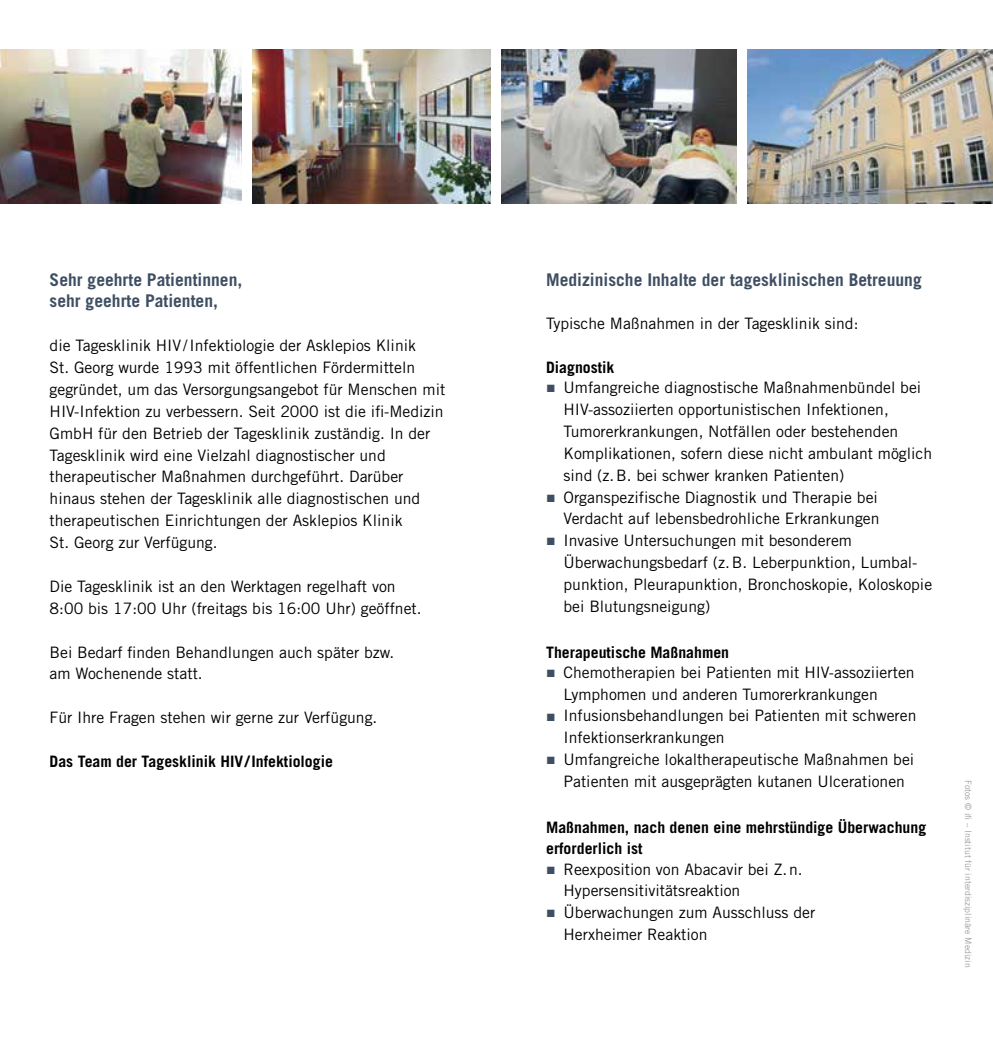
<style>
.page{position:relative;width:993px;height:1042px;background:#fff}
.page>*{position:absolute;margin:0;border:0;box-sizing:border-box;transform-origin:0 0}
.t1{font:700 17.5px/21.9px "Trade Gothic LT Std";color:#3f4f63}
.t2{font:15.75px/21.9px "Trade Gothic LT Std";color:#000}
.t3{font:700 15.75px/21.9px "Trade Gothic LT Std";color:#000}
.t4{font:8.75px "Trade Gothic LT Std";color:#9c9e9f}
.s1{font-family:"Arial";color:#3f4f63}
</style>
<div class="page">
<img style="left:0;top:50px;width:242px;height:153px">
<img style="left:501px;top:50px;width:235px;height:153px">
<img style="left:747px;top:50px;width:245px;height:153px">
<img style="left:252px;top:50px;width:239px;height:153px">
<p class="t1" style="left:50px;top:268px;width:194px">Sehr geehrte Patientinnen, sehr geehrte Patienten,</p>
<p class="t2" style="left:50px;top:334px;width:397px">die Tagesklinik HIV/Infektiologie der Asklepios Klinik<br>St. Georg wurde 1993 mit öffentlichen Fördermitteln gegründet, um das Versorgungsangebot für Menschen mit HIV-Infektion zu verbessern. Seit 2000 ist die ifi-Medizin GmbH für den Betrieb der Tagesklinik zuständig. In der Tagesklinik wird eine Vielzahl diagnostischer und therapeutischer Maßnahmen durchgeführt. Darüber hinaus stehen der Tagesklinik alle diagnostischen und therapeutischen Einrichtungen der Asklepios Klinik<br>St. Georg zur Verfügung.</p>
<p class="t2" style="left:50px;top:575px;width:373px">Die Tagesklinik ist an den Werktagen regelhaft von<br>8:00 bis 17:00 Uhr (freitags bis 16:00 Uhr) geöffnet.</p>
<p class="t2" style="left:50px;top:641px;width:346px">Bei Bedarf finden Behandlungen auch später bzw. am Wochenende statt.</p>
<p class="t2" style="left:50px;top:706px;width:329px">Für Ihre Fragen stehen wir gerne zur Verfügung.</p>
<p class="t3" style="left:50px;top:750px;width:285px">Das Team der Tagesklinik HIV/Infektiologie</p>
<p class="t1" style="left:546px;top:268px;width:377px">Medizinische Inhalte der tagesklinischen Betreuung</p>
<p class="t2" style="left:546px;top:312px;width:314px">Typische Maßnahmen in der Tagesklinik sind:</p>
<p class="t3" style="left:546px;top:356px;width:70px">Diagnostik</p>
<p class="t2" style="left:563px;top:376px;width:370px;text-indent:-17px"><span class="s1">■</span> Umfangreiche diagnostische Maßnahmenbündel bei HIV-assoziierten opportunistischen Infektionen, Tumorerkrankungen, Notfällen oder bestehenden Komplikationen, sofern diese nicht ambulant möglich sind (z.B. bei schwer kranken Patienten)</p>
<p class="t2" style="left:546px;top:486px;width:335px;text-align:right"><span class="s1">■</span> Organspezifische Diagnostik und Therapie bei<br>Verdacht auf lebensbedrohliche Erkrankungen</p>
<p class="t2" style="left:563px;top:530px;width:370px;text-indent:-17px"><span class="s1">■</span> Invasive Untersuchungen mit besonderem Überwachungsbedarf (z.B. Leberpunktion, Lumbal&shy;punktion, Pleurapunktion, Bronchoskopie, Koloskopie bei Blutungsneigung)</p>
<p class="t3" style="left:546px;top:641px;width:184px">Therapeutische Maßnahmen</p>
<p class="t2" style="left:563px;top:661px;width:352px;text-indent:-17px"><span class="s1">■</span> Chemotherapien bei Patienten mit HIV-assoziierten<br>Lymphomen und anderen Tumorerkrankungen</p>
<p class="t2" style="left:563px;top:705px;width:354px;text-indent:-17px"><span class="s1">■</span> Infusionsbehandlungen bei Patienten mit schweren<br>Infektionserkrankungen</p>
<p class="t2" style="left:546px;top:748px;width:369px;text-align:center"><span class="s1">■</span> Umfangreiche lokaltherapeutische Maßnahmen bei<br>Patienten mit ausgeprägten kutanen Ulcerationen</p>
<p class="t3" style="left:546px;top:816px;width:381px">Maßnahmen, nach denen eine mehrstündige Überwachung erforderlich ist</p>
<p class="t2" style="left:563px;top:858px;width:241px;text-indent:-17px"><span class="s1">■</span> Reexposition von Abacavir bei Z.n.<br>Hypersensitivitätsreaktion</p>
<p class="t2" style="left:563px;top:901px;width:253px;text-indent:-17px"><span class="s1">■</span> Überwachungen zum Ausschluss der<br>Herxheimer Reaktion</p>
<p class="t4" style="left:973px;top:780px;width:189px;rotate:90deg">Fotos © ifi – Institut für interdisziplinäre Medizin</p>
</div>
